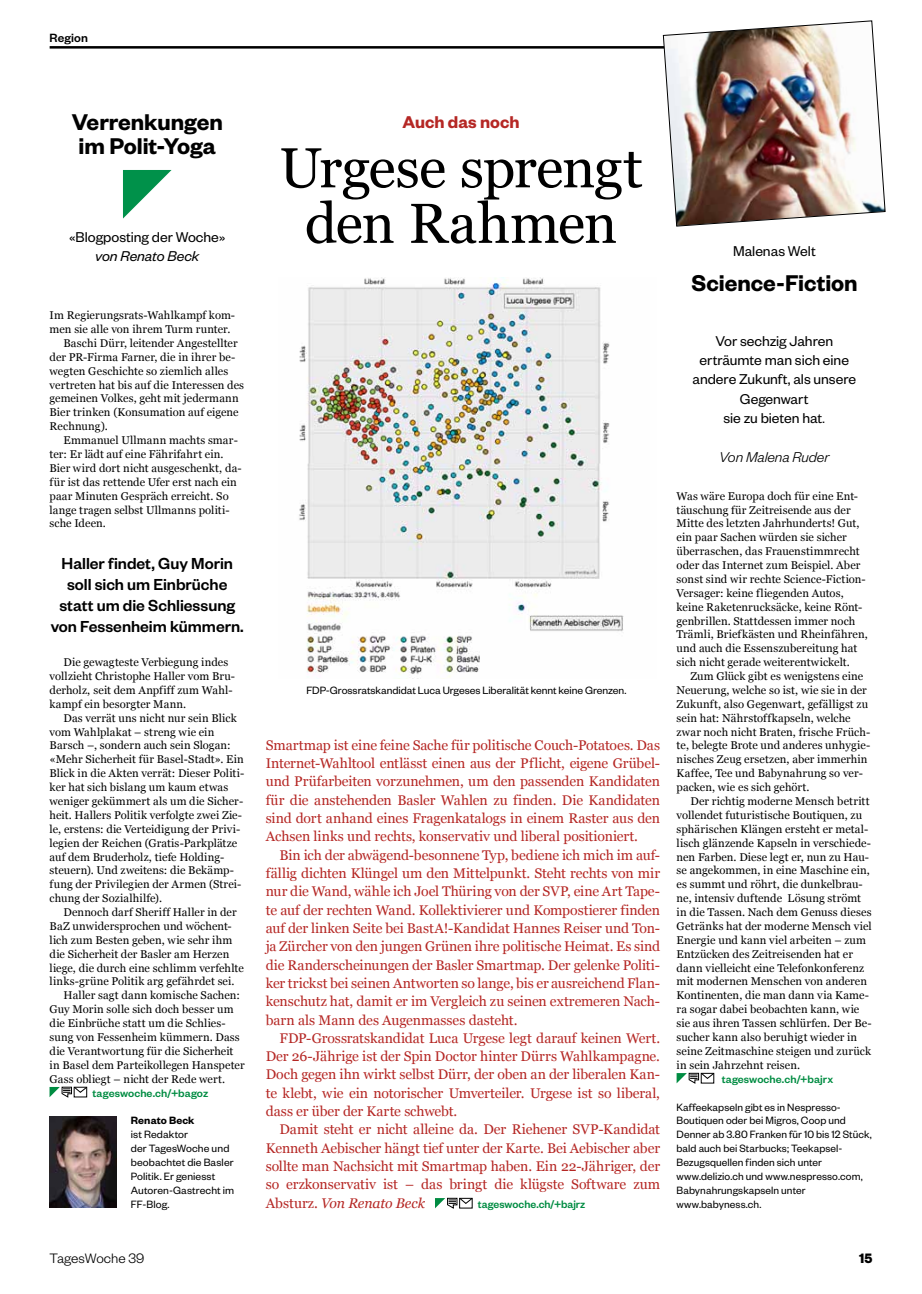
<style>
.page{position:relative;width:922px;height:1294px;background:#fff}
.page>*{position:absolute;margin:0;border:0;box-sizing:border-box;transform-origin:0 0}
.t1{font:56.25px/55.5px "Georgia";letter-spacing:-.02em;color:#000;text-align:center}
.t2{font:600 25px/24.2px "Founders Grotesk";color:#000}
.t3{font:600 18.75px "Founders Grotesk";color:#b52724}
.t4{font:500 17.5px/20.8px "Founders Grotesk";color:#000;text-align:center}
.t5{font:15.62px/19.4px "Founders Grotesk";color:#000;text-align:center}
.t6{font:italic 300 15.62px "Founders Grotesk";letter-spacing:-.005em;color:#000}
.t7{font:italic 15.62px "Founders Grotesk";color:#000}
.t8{font:300 15px "Founders Grotesk";color:#000}
.t9{font:700 15px "Founders Grotesk";color:#000}
.t10{font:14px/18.2px "Georgia";letter-spacing:-.005em;color:#b52724;text-align:justify}
.t11{font:500 13.12px "Founders Grotesk";letter-spacing:.01em;color:#000}
.t12{font:500 11.88px "Founders Grotesk";letter-spacing:.005em;color:#008c42}
.t13{font:11.62px/13.9px "Founders Grotesk";letter-spacing:.005em;color:#000}
.t14{font:600 11.62px "Founders Grotesk";letter-spacing:.01em;color:#000}
.t15{font:11.25px/13.9px "Georgia";letter-spacing:.01em;color:#000}
.s1{font-style:italic}
.s2{font-size:14px}
</style>
<div class="page">
<img style="left:49px;top:1116px;width:68px;height:91px">
<img style="left:299px;top:277px;width:325px;height:400px">
<svg style="left:435px;top:1197px;width:37px;height:11px"></svg>
<svg style="left:123px;top:170px;width:48px;height:48px"></svg>
<hr style="left:50px;top:46px;width:822px;height:3px;background:#000">
<svg style="left:676px;top:1072px;width:38px;height:11px"></svg>
<img style="left:663px;top:21px;width:222px;height:205px">
<svg style="left:49px;top:1086px;width:38px;height:11px"></svg>
<p class="t11" style="left:50px;top:29px;width:40px">Region</p>
<h2 class="t2" style="left:72px;top:109px;width:153px">Verrenkungen im Polit-Yoga</h2>
<h3 class="t5" style="left:69px;top:226px;width:158px">«Blogposting der Woche»</h3>
<h3 class="t7" style="left:95px;top:247px;width:106px">von Renato Beck</h3>
<p class="t15" style="left:50px;top:308px;width:187px">Im Regierungsrats-Wahlkampf kom-</p>
<p class="t15" style="left:50px;top:322px;width:182px">men sie alle von ihrem Turm runter.</p>
<p class="t15" style="left:63px;top:336px;width:176px">Baschi Dürr, leitender Angestellter</p>
<p class="t15" style="left:50px;top:350px;width:187px">der PR-Firma Farner, die in ihrer be-</p>
<p class="t15" style="left:50px;top:364px;width:180px">wegten Geschichte so ziemlich alles</p>
<p class="t15" style="left:50px;top:378px;width:196px">vertreten hat bis auf die Interessen des</p>
<p class="t15" style="left:50px;top:392px;width:190px">gemeinen Volkes, geht mit jedermann</p>
<p class="t15" style="left:50px;top:406px;width:190px">Bier trinken (Konsumation auf eigene</p>
<p class="t15" style="left:50px;top:419px;width:60px">Rechnung).</p>
<p class="t15" style="left:63px;top:433px;width:176px">Emmanuel Ullmann machts smar-</p>
<p class="t15" style="left:50px;top:447px;width:175px">ter: Er lädt auf eine Fährifahrt ein.</p>
<p class="t15" style="left:50px;top:461px;width:193px">Bier wird dort nicht ausgeschenkt, da-</p>
<p class="t15" style="left:50px;top:475px;width:189px">für ist das rettende Ufer erst nach ein</p>
<p class="t15" style="left:50px;top:489px;width:181px">paar Minuten Gespräch erreicht. So</p>
<p class="t15" style="left:50px;top:503px;width:181px">lange tragen selbst Ullmanns politi-</p>
<p class="t15" style="left:50px;top:517px;width:58px">sche Ideen.</p>
<h3 class="t4" style="left:51px;top:552px;width:195px">Haller findet, Guy Morin soll sich um Einbrüche statt um die Schliessung von Fessenheim kümmern.</h3>
<p class="t15" style="left:50px;top:655px;width:187px;text-indent:14px">Die gewagteste Verbiegung indes vollzieht Christophe Haller vom Bru&shy;derholz, seit dem Anpfiff zum Wahl&shy;kampf ein besorgter Mann.</p>
<p class="t15" style="left:50px;top:711px;width:196px;text-indent:14px">Das verrät uns nicht nur sein Blick vom Wahlplakat – streng wie ein Barsch –, sondern auch sein Slogan: «Mehr Sicherheit für Basel-Stadt». Ein Blick in die Akten verrät: Dieser Politi&shy;ker hat sich bislang um kaum etwas weniger gekümmert als um die Sicher&shy;heit. Hallers Politik verfolgte zwei Zie&shy;le, erstens: die Verteidigung der Privi&shy;legien der Reichen (Gratis-Parkplätze auf dem Bruderholz, tiefe Holding&shy;steuern). Und zweitens: die Bekämp&shy;fung der Privilegien der Armen (Strei&shy;chung der Sozialhilfe).</p>
<p class="t15" style="left:63px;top:905px;width:175px">Dennoch darf Sheriff Haller in der</p>
<p class="t15" style="left:50px;top:919px;width:183px">BaZ unwidersprochen und wöchent-</p>
<p class="t15" style="left:50px;top:933px;width:184px">lich zum Besten geben, wie sehr ihm</p>
<p class="t15" style="left:50px;top:947px;width:181px">die Sicherheit der Basler am Herzen</p>
<p class="t15" style="left:50px;top:960px;width:196px">liege, die durch eine schlimm verfehlte</p>
<p class="t15" style="left:50px;top:974px;width:186px">links-grüne Politik arg gefährdet sei.</p>
<p class="t15" style="left:63px;top:988px;width:178px">Haller sagt dann komische Sachen:</p>
<p class="t15" style="left:50px;top:1002px;width:185px">Guy Morin solle sich doch besser um</p>
<p class="t15" style="left:50px;top:1016px;width:177px">die Einbrüche statt um die Schlies-</p>
<p class="t15" style="left:50px;top:1030px;width:192px">sung von Fessenheim kümmern. Dass</p>
<p class="t15" style="left:50px;top:1044px;width:185px">die Verantwortung für die Sicherheit</p>
<p class="t15" style="left:50px;top:1058px;width:196px">in Basel dem Parteikollegen Hanspeter</p>
<p class="t15" style="left:50px;top:1071px;width:177px">Gass obliegt – nicht der Rede wert.</p>
<p class="t12" style="left:92px;top:1085px;width:117px">tageswoche.ch/+bagoz</p>
<p class="t14" style="left:131px;top:1113px;width:65px">Renato Beck</p>
<p class="t13" style="left:131px;top:1126px;width:105px">ist Redaktor<br>der TagesWoche und beobachtet die Basler<br>Politik. Er geniesst<br>Autoren-Gastrecht im<br>FF-Blog.</p>
<h3 class="t3" style="left:402px;top:110px;width:118px">Auch das noch</h3>
<h1 class="t1" style="left:279px;top:141px;width:365px">Urgese sprengt den Rahmen</h1>
<h3 class="t5" style="left:732px;top:241px;width:84px">Malenas Welt</h3>
<h2 class="t2" style="left:691px;top:270px;width:167px">Science-Fiction</h2>
<p class="t13" style="left:306px;top:682px;width:321px">FDP-Grossratskandidat Luca Urgeses Liberalität kennt keine Grenzen.</p>
<p class="t10" style="left:266px;top:736px;width:396px">Smartmap ist eine feine Sache für politische Couch-Potatoes. Das Internet-Wahltool entlässt einen aus der Pflicht, eigene Grübel&shy;und Prüfarbeiten vorzunehmen, um den passenden Kandidaten für die anstehenden Basler Wahlen zu finden. Die Kandidaten sind dort anhand eines Fragenkatalogs in einem Raster aus den Achsen links und rechts, konservativ und liberal positioniert.</p>
<p class="t10" style="left:266px;top:846px;width:396px;text-indent:14px">Bin ich der abwägend-besonnene Typ, bediene ich mich im auf&shy;fällig dichten Klüngel um den Mittelpunkt. Steht rechts von mir nur die Wand, wähle ich Joel Thüring von der SVP, eine Art Tape&shy;te auf der rechten Wand. Kollektivierer und Kompostierer finden auf der linken Seite bei BastA!-Kandidat Hannes Reiser und Ton&shy;ja Zürcher von den jungen Grünen ihre politische Heimat. Es sind die Randerscheinungen der Basler Smartmap. Der gelenke Politi&shy;ker trickst bei seinen Antworten so lange, bis er ausreichend Flan&shy;kenschutz hat, damit er im Vergleich zu seinen extremeren Nach&shy;barn als Mann des Augenmasses dasteht.</p>
<p class="t10" style="left:266px;top:1029px;width:396px;text-indent:14px">FDP-Grossratskandidat Luca Urgese legt darauf keinen Wert.<br>Der 26-Jährige ist der Spin Doctor hinter Dürrs Wahlkampagne.<br>Doch gegen ihn wirkt selbst Dürr, der oben an der liberalen Kan&shy;te klebt, wie ein notorischer Umverteiler. Urgese ist so liberal, dass er über der Karte schwebt.</p>
<p class="t10" style="left:266px;top:1120px;width:396px;text-indent:14px">Damit steht er nicht alleine da. Der Riehener SVP-Kandidat Kenneth Aebischer hängt tief unter der Karte. Bei Aebischer aber sollte man Nachsicht mit Smartmap haben. Ein 22-Jähriger, der so erzkonservativ ist – das bringt die klügste Software zum Absturz. <span class="s1">Von Renato Beck</span></p>
<p class="t12" style="left:478px;top:1196px;width:109px">tageswoche.ch/+bajrz</p>
<h3 class="t5" style="left:692px;top:330px;width:165px">Vor sechzig Jahren erträumte man sich eine andere Zukunft, als unsere<br>Gegenwart<br>sie zu bieten hat<span class="s2">.</span></h3>
<h3 class="t6" style="left:719px;top:447px;width:112px">Von Malena Ruder</h3>
<p class="t15" style="left:676px;top:489px;width:193px">Was wäre Europa doch für eine Ent&shy;täuschung für Zeitreisende aus der Mitte des letzten Jahrhunderts! Gut, ein paar Sachen würden sie sicher überraschen, das Frauenstimmrecht oder das Internet zum Beispiel. Aber sonst sind wir rechte Science-Fiction-Versager: keine fliegenden Autos, keine Raketenrucksäcke, keine Rönt&shy;genbrillen. Stattdessen immer noch Trämli, Briefkästen und Rheinfähren, und auch die Essenszubereitung hat sich nicht gerade weiterentwickelt.</p>
<p class="t15" style="left:676px;top:669px;width:195px;text-indent:14px">Zum Glück gibt es wenigstens eine Neuerung, welche so ist, wie sie in der Zukunft, also Gegenwart, gefälligst zu sein hat: Nährstoffkapseln, welche zwar noch nicht Braten, frische Früch&shy;te, belegte Brote und anderes unhygie&shy;nisches Zeug ersetzen, aber immerhin Kaffee, Tee und Babynahrung so ver&shy;packen, wie es sich gehört.</p>
<p class="t15" style="left:676px;top:794px;width:197px;text-indent:14px">Der richtig moderne Mensch betritt vollendet futuristische Boutiquen, zu sphärischen Klängen ersteht er metal&shy;lisch glänzende Kapseln in verschiede&shy;nen Farben. Diese legt er, nun zu Hau&shy;se angekommen, in eine Maschine ein, es summt und röhrt, die dunkelbrau&shy;ne, intensiv duftende Lösung strömt in die Tassen. Nach dem Genuss dieses Getränks hat der moderne Mensch viel Energie und kann viel arbeiten – zum Entzücken des Zeitreisenden hat er dann vielleicht eine Telefonkonferenz mit modernen Menschen von anderen Kontinenten, die man dann via Kame&shy;ra sogar dabei beobachten kann, wie sie aus ihren Tassen schlürfen. Der Be&shy;sucher kann also beruhigt wieder in seine Zeitmaschine steigen und zurück in sein Jahrzehnt reisen.</p>
<p class="t12" style="left:721px;top:1071px;width:113px">tageswoche.ch/+bajrx</p>
<p class="t13" style="left:676px;top:1099px;width:197px">Kaffeekapseln gibt es in Nespresso-Boutiquen oder bei Migros, Coop und Denner ab 3.80 Franken für 10 bis 12 Stück, bald auch bei Starbucks; Teekapsel-Bezugsquellen finden sich unter www.delizio.ch und www.nespresso.com, Babynahrungskapseln unter www.babyness.ch.</p>
<h3 class="t8" style="left:50px;top:1249px;width:96px">TagesWoche 39</h3>
<h3 class="t9" style="left:858px;top:1248px;width:15px">15</h3>
</div>
